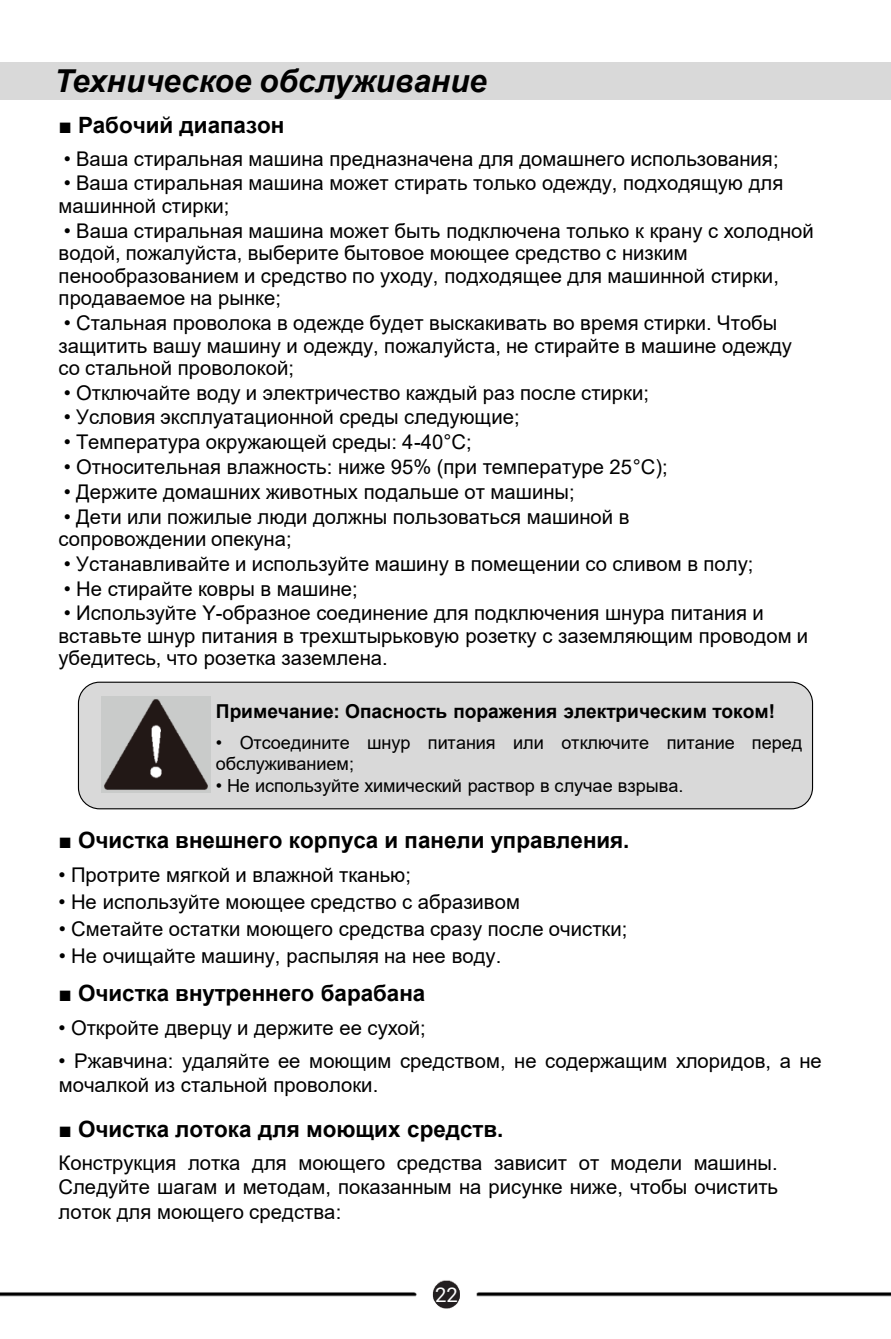
<style>
.page{position:relative;width:891px;height:1339px;background:#fff}
.page>*{position:absolute;margin:0;border:0;box-sizing:border-box;transform-origin:0 0}
.t1{font:italic 700 31.5px "Arial";color:#000}
.t2{font:700 22.5px "Arial";color:#000}
.t3{font:20.25px/22.5px "Arial";letter-spacing:.005em;color:#000}
.t4{font:20.25px "Roboto";color:#fff}
.t5{font:700 19.12px "Arial";letter-spacing:-.005em;color:#000}
.t6{font:18px/21.6px "Arial";letter-spacing:-.005em;color:#000}
.s1{font-style:inherit}
</style>
<div class="page">
<div style="left:78px;top:681px;width:735px;height:128px;background:#d9d9d9;border:1px solid #000;border-radius:21px"></div>
<img style="left:101px;top:696px;width:109px;height:96px">
<div style="left:0;top:62px;width:891px;height:38px;background:#d9d9d9"></div>
<img style="left:0;top:1280px;width:891px;height:29px">
<div style="left:434px;top:1282px;width:25px;height:25px;background:#231f20;border-radius:50%"></div>
<div style="left:433px;top:1281px;width:27px;height:27px;border:2px solid #231f20;border-radius:50%"></div>
<h1 class="t1" style="left:54px;top:59px;width:434px">Техническое обслуживание</h1>
<p class="t2" style="left:59px;top:110px;width:227px">■ Рабочий диапазон</p>
<p class="t3" style="left:64px;top:147px;width:716px">• Ваша стиральная машина предназначена для домашнего использования;</p>
<p class="t3" style="left:59px;top:172px;width:726px">• Ваша стиральная машина может стирать только одежду, подходящую для машинной стирки;</p>
<p class="t3" style="left:59px;top:219px;width:757px">• Ваша стиральная машина может быть подключена только к крану с холодной водой, пожалуйста, выберите бытовое моющее средство с низким пенообразованием и средство по уходу, подходящее для машинной стирки, продаваемое на рынке;</p>
<p class="t3" style="left:59px;top:311px;width:735px">• Стальная проволока в одежде будет выскакивать во время стирки. Чтобы защитить вашу машину и одежду, пожалуйста, не стирайте в машине одежду со стальной проволокой;</p>
<p class="t3" style="left:64px;top:381px;width:587px">• Отключайте воду и электричество каждый раз после стирки;</p>
<p class="t3" style="left:64px;top:406px;width:457px">• Условия эксплуатационной среды следующие;</p>
<p class="t3" style="left:64px;top:431px;width:410px">• Температура окружающей среды: 4<span class="s1">-40</span>°С;</p>
<p class="t3" style="left:64px;top:455px;width:606px">• Относительная влажность: ниже 95% (при температуре 25°С);</p>
<p class="t3" style="left:64px;top:480px;width:512px">• Держите домашних животных подальше от машины;</p>
<p class="t3" style="left:59px;top:505px;width:572px">• Дети или пожилые люди должны пользоваться машиной в сопровождении опекуна;</p>
<p class="t3" style="left:64px;top:552px;width:691px">• Устанавливайте и используйте машину в помещении со сливом в полу;</p>
<p class="t3" style="left:64px;top:577px;width:296px">• Не стирайте ковры в машине;</p>
<p class="t3" style="left:59px;top:602px;width:751px">• Используйте Y<span class="s1">-</span>образное соединение для подключения шнура питания и вставьте шнур питания в трехштырьковую розетку с заземляющим проводом и убедитесь, что розетка заземлена.</p>
<p class="t5" style="left:216px;top:697px;width:561px">Примечание: Опасность поражения электрическим током!</p>
<p class="t6" style="left:216px;top:731px;width:588px">• Отсоедините шнур питания или отключите питание перед обслуживанием<span class="s1">;</span></p>
<p class="t6" style="left:216px;top:774px;width:469px">• Не используйте химический раствор в случае взрыва<span class="s1">.</span></p>
<p class="t2" style="left:59px;top:824px;width:572px">■ Очистка внешнего корпуса и панели управления<span class="s1">.</span></p>
<p class="t3" style="left:59px;top:863px;width:354px">• Протрите мягкой и влажной тканью<span class="s1">;</span></p>
<p class="t3" style="left:59px;top:890px;width:463px">• Не используйте моющее средство с абразивом</p>
<p class="t3" style="left:59px;top:917px;width:570px">• Сметайте остатки моющего средства сразу после очистки<span class="s1">;</span></p>
<p class="t3" style="left:59px;top:944px;width:444px">• Не очищайте машину, распыляя на нее воду<span class="s1">.</span></p>
<p class="t2" style="left:59px;top:977px;width:368px">■ Очистка внутреннего барабана</p>
<p class="t3" style="left:59px;top:1016px;width:369px">• Откройте дверцу и держите ее сухой<span class="s1">;</span></p>
<p class="t3" style="left:59px;top:1048px;width:765px;line-height:24.3px">• Ржавчина<span class="s1">:</span> удаляйте ее моющим средством, не содержащим хлоридов, а не мочалкой из стальной проволоки<span class="s1">.</span></p>
<p class="t2" style="left:59px;top:1113px;width:446px">■ Очистка лотока для моющих средств<span class="s1">.</span></p>
<p class="t3" style="left:59px;top:1150px;width:721px;line-height:24.8px;text-align:justify">Конструкция лотка для моющего средства зависит от модели машины<span class="s1">.<br></span>Следуйте шагам и методам, показанным на рисунке ниже, чтобы очистить лоток для моющего средства<span class="s1">:</span></p>
<p class="t4" style="left:435px;top:1280px;width:24px">22</p>
</div>
